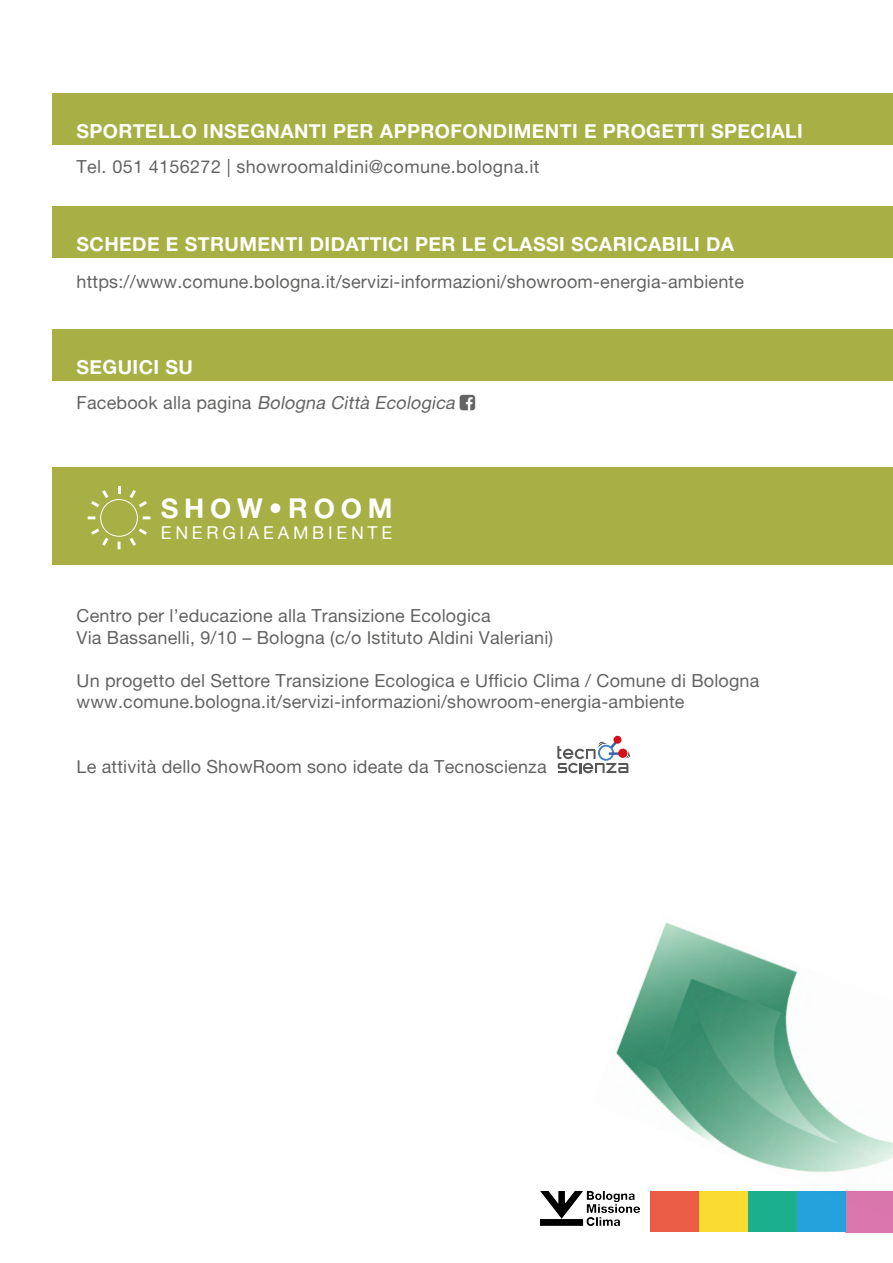
<style>
.page{position:relative;width:893px;height:1263px;background:#fff}
.page>*{position:absolute;margin:0;border:0;box-sizing:border-box;transform-origin:0 0}
.t1{font:27.3px "Alte Haas Grotesk Bold";letter-spacing:.21em;color:#fff}
.t2{font:19.5px "Alte Haas Grotesk Bold";letter-spacing:.02em;color:#fff}
.t3{font:18px/21.6px "Alte Haas Grotesk";letter-spacing:.01em;color:#636362}
.t4{font:italic 18px "Alte Haas Grotesk";color:#636362}
.t5{font:17.7px "Alte Haas Grotesk";letter-spacing:.21em;color:#fff}
.s1{font-style:normal}
</style>
<div class="page">
<div style="left:53px;top:467px;width:840px;height:98px;background:#a8af44"></div>
<div style="left:613px;top:736px;width:8px;height:8px;background:#d51119;border-radius:50%"></div>
<svg style="left:557px;top:739px;width:73px;height:34px"></svg>
<div style="left:100px;top:499px;width:38px;height:38px;border:1px solid #fff;border-radius:50%"></div>
<svg style="left:118px;top:486px;width:3px;height:8px"></svg>
<svg style="left:91px;top:490px;width:17px;height:17px"></svg>
<svg style="left:88px;top:516px;width:7px;height:3px"></svg>
<svg style="left:91px;top:528px;width:17px;height:18px"></svg>
<svg style="left:118px;top:542px;width:3px;height:7px"></svg>
<svg style="left:130px;top:528px;width:17px;height:18px"></svg>
<svg style="left:143px;top:516px;width:7px;height:3px"></svg>
<svg style="left:130px;top:490px;width:17px;height:17px"></svg>
<div style="left:53px;top:207px;width:840px;height:51px;background:#a8af44"></div>
<div style="left:53px;top:330px;width:840px;height:51px;background:#a8af44"></div>
<div style="left:53px;top:94px;width:840px;height:51px;background:#a8af44"></div>
<svg style="left:845px;top:1218px;width:48px;height:15px"></svg>
<div style="left:797px;top:1191px;width:49px;height:41px;background:#25a2dc"></div>
<div style="left:748px;top:1191px;width:49px;height:41px;background:#1baf8d"></div>
<div style="left:699px;top:1191px;width:49px;height:41px;background:#fadb32"></div>
<div style="left:650px;top:1191px;width:49px;height:41px;background:#ea5c46"></div>
<img style="left:541px;top:1191px;width:79px;height:34px">
<img style="left:592px;top:922px;width:301px;height:296px">
<p class="t2" style="left:77px;top:119px;width:70px">SPORTELL</p>
<p class="t2" style="left:182px;top:119px;width:213px">O INSEG NANTI PER APP</p>
<p class="t2" style="left:420px;top:119px;width:239px">ROFONDI MENTI E PROGETTI</p>
<p class="t2" style="left:711px;top:119px;width:25px">SPECIALI</p>
<p class="t3" style="left:77px;top:156px;width:464px">Tel. 051 4156272 | showroomaldini@comune.bologna.it</p>
<p class="t2" style="left:77px;top:232px;width:57px">SCHEDE</p>
<p class="t2" style="left:166px;top:232px;width:156px">E STRUMENTI DIDATTICI</p>
<p class="t2" style="left:415px;top:232px;width:92px">PER LE CLA</p>
<p class="t2" style="left:533px;top:232px;width:106px">SSI SCARICABILI</p>
<p class="t2" style="left:706px;top:232px;width:15px">DA</p>
<p class="t3" style="left:77px;top:271px;width:669px">https://www.comune.bologna.it/servizi-informazioni/showroom-energia-ambiente</p>
<p class="t2" style="left:77px;top:355px;width:118px">SEGUICI SU</p>
<p class="t4" style="left:77px;top:392px;width:384px"><span class="s1">Fac e b o o k a l l a p ag i n a</span> Bologna Città Ecologica</p>
<h1 class="t1" style="left:161px;top:491px;width:233px">SHOW•ROOM</h1>
<p class="t5" style="left:161px;top:522px;width:233px">ENERGIAEAMBIENTE</p>
<p class="t3" style="left:77px;top:604px;width:478px">Centro per l’educazione alla Transizione Ecologica<br>Via Bassanelli, 9/10 – Bologna (c/o Istituto Aldini Valeriani)</p>
<p class="t3" style="left:77px;top:669px;width:684px">Un progetto del Settore Transizione Ecologica e Ufficio Clima / Comune di Bologna www.comune.bologna.it/servizi-informazioni/showroom-energia-ambiente</p>
<p class="t3" style="left:77px;top:756px;width:472px">Le attività dello ShowRoom sono ideate da Tecnoscienza</p>
</div>
